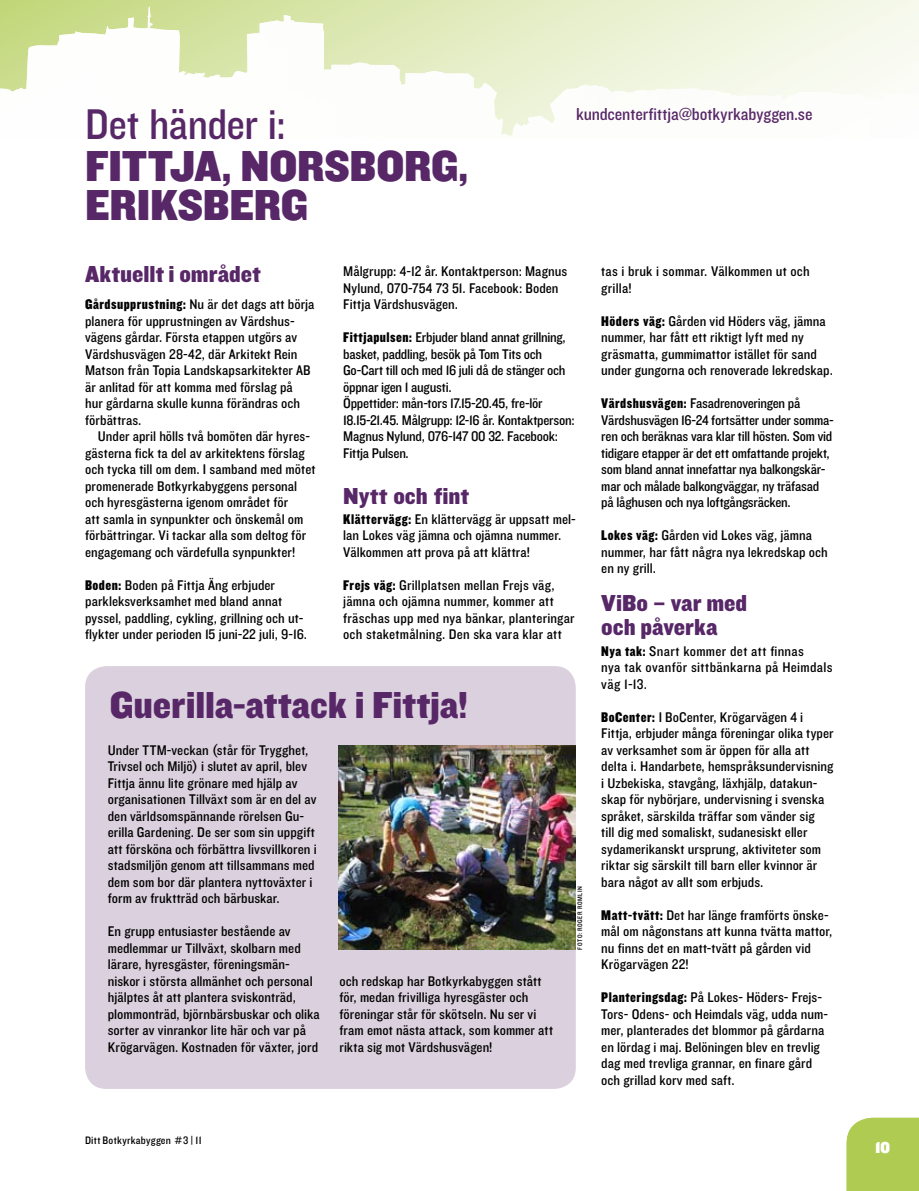
<style>
.page{position:relative;width:919px;height:1191px;background:#fff}
.page>*{position:absolute;margin:0;border:0;box-sizing:border-box;transform-origin:0 0}
.t1{font:45px/39px "Knockout HTF71 Full Middlewt";letter-spacing:-.005em;color:#572767}
.t2{font:44.55px "Knockout HTF30 Junior Welterwt";letter-spacing:-.015em;color:#572767}
.t3{font:39px "Knockout HTF71 Full Middlewt";color:#572767}
.t4{font:24px/24px "Knockout HTF71 Full Middlewt";letter-spacing:.005em;color:#572767}
.t5{font:18px "Knockout HTF30 Junior Welterwt";letter-spacing:-.005em;color:#572767}
.t6{font:16.5px "Knockout HTF91 Ultmt Middlewt";color:#fff}
.t7{font:14.55px/16.5px "Knockout HTF30 Junior Welterwt";color:#000}
.t8{font:14.55px/16.5px "Knockout HTF30 Junior Welterwt";letter-spacing:-.02em;color:#000}
.t9{font:14.55px/16.5px "Knockout HTF30 Junior Welterwt";letter-spacing:.025em;color:#000}
.t10{font:11.25px "Knockout HTF30 Junior Welterwt";letter-spacing:.02em;color:#000}
.t11{font:6.75px "Knockout HTF30 Junior Welterwt";letter-spacing:.085em;color:#000}
.s1{font-family:"Knockout HTF70 Full Welterwt"}
</style>
<div class="page">
<div style="left:0;top:0;width:918px;height:139px;background:linear-gradient(to right,#c3d77c,#f8faf1)"></div>
<div style="left:85px;top:666px;width:490px;height:423px;background:#dbd0dd;border-radius:21px"></div>
<hr style="left:918px;top:0;width:1px;height:139px;background:#b0cb52">
<div style="left:846px;top:1117px;width:72px;height:74px;background:#b0cb52"></div>
<svg style="left:0;top:6px;width:918px;height:133px"></svg>
<svg style="left:918px;top:6px;width:1px;height:133px"></svg>
<img style="left:338px;top:745px;width:237px;height:204px">
<h2 class="t2" style="left:85px;top:100px;width:202px">Det händer i:</h2>
<p class="t5" style="left:576px;top:105px;width:238px">kundcenterfittja@botkyrkabyggen.se</p>
<h1 class="t1" style="left:85px;top:148px;width:385px">Fittja, Norsborg,<br>Eriksberg</h1>
<h3 class="t4" style="left:85px;top:262px;width:177px">Aktuellt i området</h3>
<p class="t7" style="left:85px;top:296px;width:231px"><span class="s1">Gårdsupprustning:</span> Nu är det dags att börja planera för upprustningen av Värdshus&shy;vägens gårdar. Första etappen utgörs av Värdshusvägen 28-42, där Arkitekt Rein Matson från Topia Landskapsarkitekter AB är anlitad för att komma med förslag på<br>hur gårdarna skulle kunna förändras och förbättras.</p>
<p class="t7" style="left:85px;top:428px;width:232px;text-indent:13px">Under april hölls två bomöten där hyres&shy;gästerna fick ta del av arkitektens förslag och tycka till om dem. I samband med mötet promenerade Botkyrkabyggens personal och hyresgästerna igenom området för<br>att samla in synpunkter och önskemål om förbättringar. Vi tackar alla som deltog för engagemang och värdefulla synpunkter!</p>
<p class="t7" style="left:85px;top:577px;width:223px"><span class="s1">Boden:</span> Boden på Fittja Äng erbjuder parkleksverksamhet med bland annat pyssel, paddling, cykling, grillning och ut&shy;flykter under perioden 15 juni-22 juli, 9-16.</p>
<p class="t7" style="left:343px;top:263px;width:225px">Målgrupp: 4-12 år. Kontaktperson: Magnus<br>Nylund, 070-754 73 51. Facebook: Boden<br>Fittja Värdshusvägen.</p>
<p class="t8" style="left:343px;top:329px;width:233px"><span class="s1">Fittjapulsen:</span> Erbjuder bland annat grillning, basket, paddling, besök på Tom Tits och Go-Cart till och med 16 juli då de stänger och öppnar igen 1 augusti.<br>Öppettider: mån-tors 17.15-20.45, fre-lör 18.15-21.45. Målgrupp: 12-16 år. Kontaktperson:<br>Magnus Nylund, 076-147 00 32. Facebook:<br>Fittja Pulsen.</p>
<h3 class="t4" style="left:343px;top:485px;width:127px">Nytt och fint</h3>
<p class="t7" style="left:343px;top:511px;width:234px"><span class="s1">Klättervägg:</span> En klättervägg är uppsatt mel&shy;lan Lokes väg jämna och ojämna nummer.<br>Välkommen att prova på att klättra!</p>
<p class="t7" style="left:343px;top:577px;width:233px"><span class="s1">Frejs väg:</span> Grillplatsen mellan Frejs väg, jämna och ojämna nummer, kommer att fräschas upp med nya bänkar, planteringar och staketmålning. Den ska vara klar att</p>
<h3 class="t3" style="left:110px;top:683px;width:359px">Guerilla-attack i Fittja!</h3>
<p class="t7" style="left:108px;top:742px;width:210px">Under TTM-veckan (står för Trygghet, Trivsel och Miljö) i slutet av april, blev Fittja ännu lite grönare med hjälp av organisationen Tillväxt som är en del av den världsomspännande rörelsen Gu&shy;erilla Gardening. De ser som sin uppgift att försköna och förbättra livsvillkoren i stadsmiljön genom att tillsammans med dem som bor där plantera nyttoväxter i form av fruktträd och bärbuskar.</p>
<p class="t7" style="left:108px;top:923px;width:213px">En grupp entusiaster bestående av medlemmar ur Tillväxt, skolbarn med lärare, hyresgäster, föreningsmän&shy;niskor i största allmänhet och personal hjälptes åt att plantera sviskonträd, plommonträd, björnbärsbuskar och olika sorter av vinrankor lite här och var på Krögarvägen. Kostnaden för växter, jord</p>
<p class="t7" style="left:339px;top:973px;width:215px">och redskap har Botkyrkabyggen stått för, medan frivilliga hyresgäster och föreningar står för skötseln. Nu ser vi fram emot nästa attack, som kommer att rikta sig mot Värdshusvägen!</p>
<p class="t11" style="left:576px;top:950px;width:64px;rotate:-90deg">Foto: roger romlin</p>
<p class="t7" style="left:601px;top:263px;width:210px">tas i bruk i sommar. Välkommen ut och grilla!</p>
<p class="t7" style="left:601px;top:313px;width:233px"><span class="s1">Höders väg:</span> Gården vid Höders väg, jämna nummer, har fått ett riktigt lyft med ny gräsmatta, gummimattor istället för sand under gungorna och renoverade lekredskap.</p>
<p class="t7" style="left:601px;top:395px;width:234px"><span class="s1">Värdshusvägen:</span> Fasadrenoveringen på Värdshusvägen 16-24 fortsätter under somma&shy;ren och beräknas vara klar till hösten. Som vid tidigare etapper är det ett omfattande projekt, som bland annat innefattar nya balkongskär&shy;mar och målade balkongväggar, ny träfasad på låghusen och nya loftgångsräcken.</p>
<p class="t7" style="left:601px;top:527px;width:228px"><span class="s1">Lokes väg:</span> Gården vid Lokes väg, jämna nummer, har fått några nya lekredskap och en ny grill.</p>
<h3 class="t4" style="left:601px;top:591px;width:147px">ViBo – var med och påverka</h3>
<p class="t9" style="left:601px;top:643px;width:233px"><span class="s1">Nya tak:</span> Snart kommer det att finnas<br>nya tak ovanför sittbänkarna på Heimdals väg 1-13.</p>
<p class="t7" style="left:601px;top:709px;width:234px"><span class="s1">BoCenter:</span> I BoCenter, Krögarvägen 4 i Fittja, erbjuder många föreningar olika typer av verksamhet som är öppen för alla att delta i. Handarbete, hemspråksundervisning i Uzbekiska, stavgång, läxhjälp, datakun&shy;skap för nybörjare, undervisning i svenska språket, särskilda träffar som vänder sig<br>till dig med somaliskt, sudanesiskt eller sydamerikanskt ursprung, aktiviteter som riktar sig särskilt till barn eller kvinnor är bara något av allt som erbjuds.</p>
<p class="t7" style="left:601px;top:907px;width:233px"><span class="s1">Matt-tvätt:</span> Det har länge framförts önske&shy;mål om någonstans att kunna tvätta mattor, nu finns det en matt-tvätt på gården vid Krögarvägen 22!</p>
<p class="t7" style="left:601px;top:989px;width:228px"><span class="s1">Planteringsdag:</span> På Lokes- Höders- Frejs-Tors- Odens- och Heimdals väg, udda num&shy;mer, planterades det blommor på gårdarna en lördag i maj. Belöningen blev en trevlig dag med trevliga grannar, en finare gård och grillad korv med saft.</p>
<p class="t10" style="left:85px;top:1134px;width:118px">Ditt Botkyrkabyggen #3 | 11</p>
<p class="t6" style="left:875px;top:1137px;width:16px">10</p>
</div>
